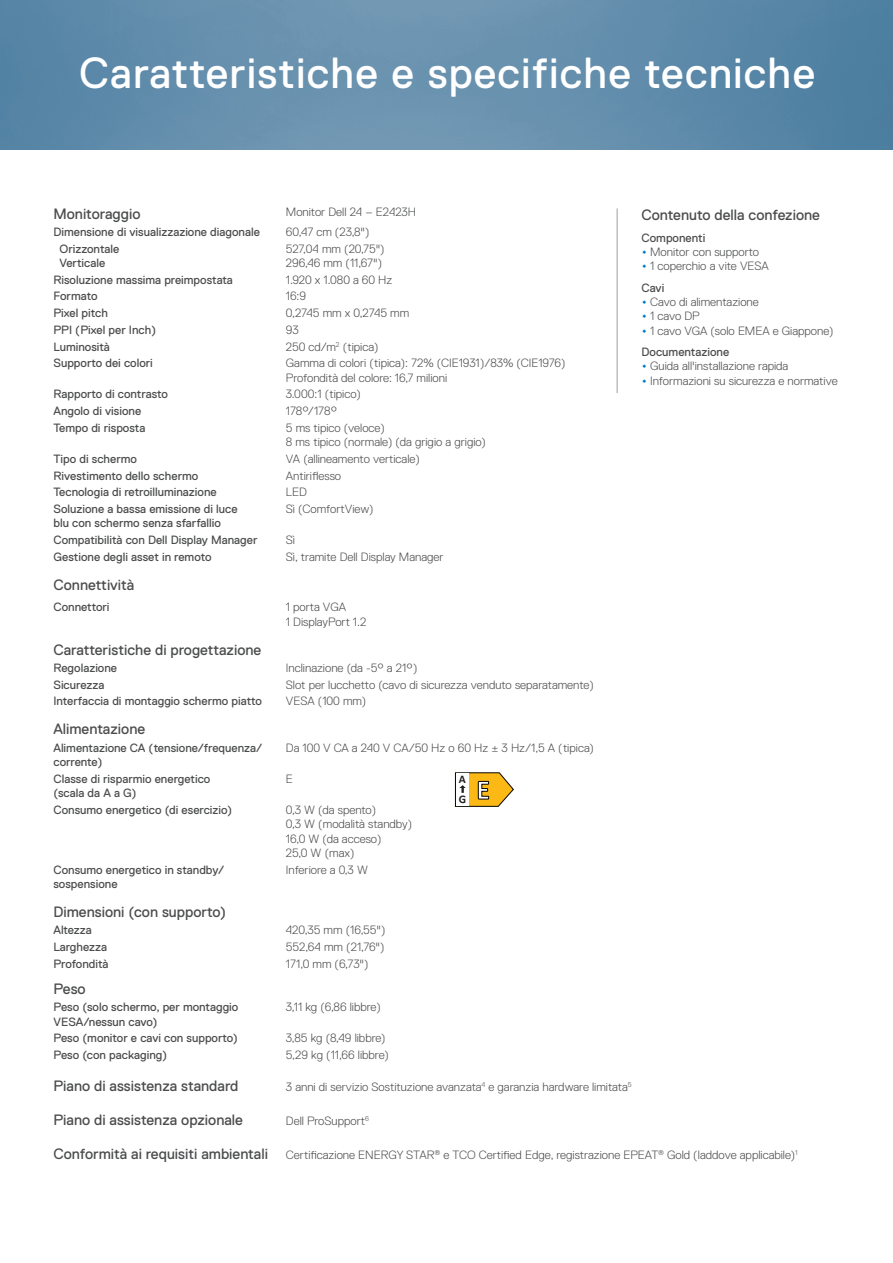
<style>
.page{position:relative;width:893px;height:1263px;background:#fff}
.page>*{position:absolute;margin:0;border:0;box-sizing:border-box;transform-origin:0 0}
.t1{font:43.5px "Dell Replica";letter-spacing:.025em;color:#fff}
.t2{font:700 27.9px "Calibri";color:#fff}
.t3{font:15px "Dell Replica";color:#4b4c4d}
.Spec_body{font:300 12px "Dell Replica";color:#4b4c4d}
.Spec_body-2{font:12px/14.4px "Dell Replica";color:#4b4c4d}
.What_s_in_the_box{font:12px "Dell Replica";color:#4b4c4d}
.t4{font:700 11.7px/20.2px "Calibri";color:#231f20}
.s1{font-weight:400;font-size:15px;color:#007bc2}
</style>
<div class="page">
<svg style="left:454px;top:772px;width:60px;height:35px"></svg>
<hr style="left:617px;top:208px;width:1px;height:185px;background:#a8a9ad">
<img style="left:0;top:0;width:893px;height:150px">
<p class="t1" style="left:79px;top:49px;width:738px">Caratteristiche e specifiche tecniche</p>
<p class="t3" style="left:53px;top:205px;width:88px">Monitoraggio</p>
<p class="Spec_body" style="left:286px;top:205px;width:132px">Monitor Dell 24 – E2423H</p>
<p class="Spec_body-2" style="left:53px;top:225px;width:208px">Dimensione di visualizzazione diagonale</p>
<p class="Spec_body" style="left:286px;top:225px;width:85px">60,47 cm (23,8")</p>
<p class="Spec_body-2" style="left:59px;top:241px;width:61px">Orizzontale</p>
<p class="Spec_body-2" style="left:59px;top:256px;width:47px">Verticale</p>
<p class="t3" style="left:641px;top:207px;width:180px">Contenuto della confezione</p>
<p class="What_s_in_the_box" style="left:641px;top:231px;width:65px">Componenti</p>
<p class="Spec_body" style="left:641px;top:245px;width:119px"><span class="s1">•</span> Monitor con supporto</p>
<p class="Spec_body" style="left:641px;top:260px;width:129px"><span class="s1">•</span> 1 coperchio a vite VESA</p>
<p class="What_s_in_the_box" style="left:641px;top:281px;width:24px">Cavi</p>
<p class="Spec_body" style="left:641px;top:295px;width:119px"><span class="s1">•</span> Cavo di alimentazione</p>
<p class="Spec_body" style="left:641px;top:310px;width:60px"><span class="s1">•</span> 1 cavo DP</p>
<p class="Spec_body" style="left:641px;top:324px;width:193px"><span class="s1">•</span> 1 cavo VGA (solo EMEA e Giappone)</p>
<p class="What_s_in_the_box" style="left:641px;top:345px;width:89px">Documentazione</p>
<p class="Spec_body" style="left:641px;top:359px;width:148px"><span class="s1">•</span> Guida all'installazione rapida</p>
<p class="Spec_body" style="left:641px;top:374px;width:198px"><span class="s1">•</span> Informazioni su sicurezza e normative</p>
<p class="Spec_body" style="left:286px;top:242px;width:100px">527,04 mm (20,75")</p>
<p class="Spec_body" style="left:286px;top:256px;width:98px">296,46 mm (11,67")</p>
<p class="Spec_body-2" style="left:53px;top:272px;width:181px">Risoluzione massima preimpostata</p>
<p class="Spec_body" style="left:286px;top:273px;width:108px">1.920 x 1.080 a 60 Hz</p>
<p class="Spec_body-2" style="left:53px;top:289px;width:46px">Formato</p>
<p class="Spec_body" style="left:286px;top:290px;width:22px">16:9</p>
<p class="Spec_body-2" style="left:53px;top:306px;width:56px">Pixel pitch</p>
<p class="Spec_body" style="left:286px;top:306px;width:125px">0,2745 mm x 0,2745 mm</p>
<p class="Spec_body-2" style="left:53px;top:323px;width:104px">PPI (Pixel per Inch)</p>
<p class="Spec_body" style="left:286px;top:323px;width:14px">93</p>
<p class="Spec_body-2" style="left:53px;top:339px;width:58px">Luminosità</p>
<p class="Spec_body" style="left:286px;top:340px;width:94px">250 cd/m<sup>2</sup> (tipica)</p>
<p class="Spec_body-2" style="left:53px;top:356px;width:101px">Supporto dei colori</p>
<p class="Spec_body" style="left:286px;top:356px;width:281px">Gamma di colori (tipica): 72% (CIE1931)/83% (CIE1976)</p>
<p class="Spec_body" style="left:286px;top:371px;width:163px">Profondità del colore: 16,7 milioni</p>
<p class="Spec_body-2" style="left:53px;top:387px;width:116px">Rapporto di contrasto</p>
<p class="Spec_body" style="left:286px;top:388px;width:76px">3.000:1 (tipico)</p>
<p class="Spec_body-2" style="left:53px;top:404px;width:89px">Angolo di visione</p>
<p class="Spec_body" style="left:286px;top:404px;width:53px">178°/178°</p>
<p class="Spec_body-2" style="left:53px;top:420px;width:93px">Tempo di risposta</p>
<p class="Spec_body" style="left:286px;top:421px;width:100px">5 ms tipico (veloce)</p>
<p class="Spec_body" style="left:286px;top:435px;width:202px">8 ms tipico (normale) (da grigio a grigio)</p>
<p class="Spec_body-2" style="left:53px;top:452px;width:85px">Tipo di schermo</p>
<p class="Spec_body" style="left:286px;top:452px;width:135px">VA (allineamento verticale)</p>
<p class="Spec_body-2" style="left:53px;top:468px;width:146px">Rivestimento dello schermo</p>
<p class="Spec_body" style="left:286px;top:469px;width:57px">Antiriflesso</p>
<p class="Spec_body-2" style="left:53px;top:485px;width:165px">Tecnologia di retroilluminazione</p>
<p class="Spec_body" style="left:286px;top:485px;width:22px">LED</p>
<p class="Spec_body-2" style="left:53px;top:502px;width:186px">Soluzione a bassa emissione di luce blu con schermo senza sfarfallio</p>
<p class="Spec_body" style="left:286px;top:502px;width:89px">Sì (ComfortView)</p>
<p class="Spec_body-2" style="left:53px;top:533px;width:206px">Compatibilità con Dell Display Manager</p>
<p class="Spec_body" style="left:286px;top:533px;width:11px">Sì</p>
<p class="Spec_body-2" style="left:53px;top:549px;width:160px">Gestione degli asset in remoto</p>
<p class="Spec_body" style="left:286px;top:550px;width:159px">Sì, tramite Dell Display Manager</p>
<p class="t3" style="left:53px;top:576px;width:82px">Connettività</p>
<p class="Spec_body-2" style="left:53px;top:600px;width:58px">Connettori</p>
<p class="Spec_body" style="left:286px;top:600px;width:62px">1 porta VGA</p>
<p class="Spec_body" style="left:286px;top:615px;width:82px">1 DisplayPort 1.2</p>
<p class="t3" style="left:53px;top:641px;width:209px">Caratteristiche di progettazione</p>
<p class="Spec_body-2" style="left:53px;top:661px;width:65px">Regolazione</p>
<p class="Spec_body" style="left:286px;top:661px;width:133px">Inclinazione (da -5° a 21°)</p>
<p class="Spec_body-2" style="left:53px;top:677px;width:52px">Sicurezza</p>
<p class="Spec_body" style="left:286px;top:678px;width:309px">Slot per lucchetto (cavo di sicurezza venduto separatamente)</p>
<p class="Spec_body-2" style="left:53px;top:694px;width:210px">Interfaccia di montaggio schermo piatto</p>
<p class="Spec_body" style="left:286px;top:694px;width:82px">VESA (100 mm)</p>
<p class="t3" style="left:53px;top:721px;width:93px">Alimentazione</p>
<p class="Spec_body-2" style="left:53px;top:740px;width:210px">Alimentazione CA (tensione/frequenza/ corrente)</p>
<p class="Spec_body" style="left:286px;top:741px;width:310px">Da 100 V CA a 240 V CA/50 Hz o 60 Hz ± 3 Hz/1,5 A (tipica)</p>
<p class="Spec_body-2" style="left:53px;top:771px;width:158px">Classe di risparmio energetico (scala da A a G)</p>
<p class="Spec_body" style="left:286px;top:772px;width:8px">E</p>
<p class="Spec_body-2" style="left:53px;top:802px;width:180px">Consumo energetico (di esercizio)</p>
<p class="Spec_body" style="left:286px;top:803px;width:92px">0,3 W (da spento)</p>
<p class="Spec_body" style="left:286px;top:817px;width:128px">0,3 W (modalità standby)</p>
<p class="Spec_body" style="left:286px;top:832px;width:97px">16,0 W (da acceso)</p>
<p class="Spec_body" style="left:286px;top:846px;width:70px">25,0 W (max)</p>
<p class="Spec_body-2" style="left:53px;top:862px;width:172px">Consumo energetico in standby/ sospensione</p>
<p class="Spec_body" style="left:286px;top:863px;width:84px">Inferiore a 0,3 W</p>
<p class="t3" style="left:53px;top:903px;width:174px">Dimensioni (con supporto)</p>
<p class="Spec_body-2" style="left:53px;top:923px;width:40px">Altezza</p>
<p class="Spec_body" style="left:286px;top:923px;width:101px">420,35 mm (16,55")</p>
<p class="Spec_body-2" style="left:53px;top:940px;width:55px">Larghezza</p>
<p class="Spec_body" style="left:286px;top:940px;width:100px">552,64 mm (21,76")</p>
<p class="Spec_body-2" style="left:53px;top:956px;width:57px">Profondità</p>
<p class="Spec_body" style="left:286px;top:957px;width:84px">171,0 mm (6,73")</p>
<p class="t3" style="left:53px;top:980px;width:34px">Peso</p>
<p class="Spec_body-2" style="left:53px;top:1000px;width:186px">Peso (solo schermo, per montaggio<br>VESA/nessun cavo)</p>
<p class="Spec_body" style="left:286px;top:1000px;width:96px">3,11 kg (6,86 libbre)</p>
<p class="Spec_body-2" style="left:53px;top:1031px;width:186px">Peso (monitor e cavi con supporto)</p>
<p class="Spec_body" style="left:286px;top:1031px;width:101px">3,85 kg (8,49 libbre)</p>
<p class="Spec_body-2" style="left:53px;top:1048px;width:115px">Peso (con packaging)</p>
<p class="Spec_body" style="left:286px;top:1048px;width:104px">5,29 kg (11,66 libbre)</p>
<p class="t3" style="left:53px;top:1078px;width:186px">Piano di assistenza standard</p>
<p class="Spec_body" style="left:286px;top:1080px;width:347px">3 anni di servizio Sostituzione avanzata<sup>4</sup> e garanzia hardware limitata<sup>5</sup></p>
<p class="t3" style="left:53px;top:1112px;width:191px">Piano di assistenza opzionale</p>
<p class="Spec_body" style="left:286px;top:1114px;width:85px">Dell ProSupport<sup>6</sup></p>
<p class="t3" style="left:53px;top:1145px;width:216px">Conformità ai requisiti ambientali</p>
<p class="Spec_body" style="left:286px;top:1148px;width:513px">Certificazione ENERGY STAR<sup>®</sup> e TCO Certified Edge, registrazione EPEAT<sup>®</sup> Gold (laddove applicabile)<sup>1</sup></p>
<p class="t4" style="left:459px;top:769px;width:9px">A<br>G</p>
<p class="t2" style="left:476px;top:770px;width:15px">E</p>
</div>
